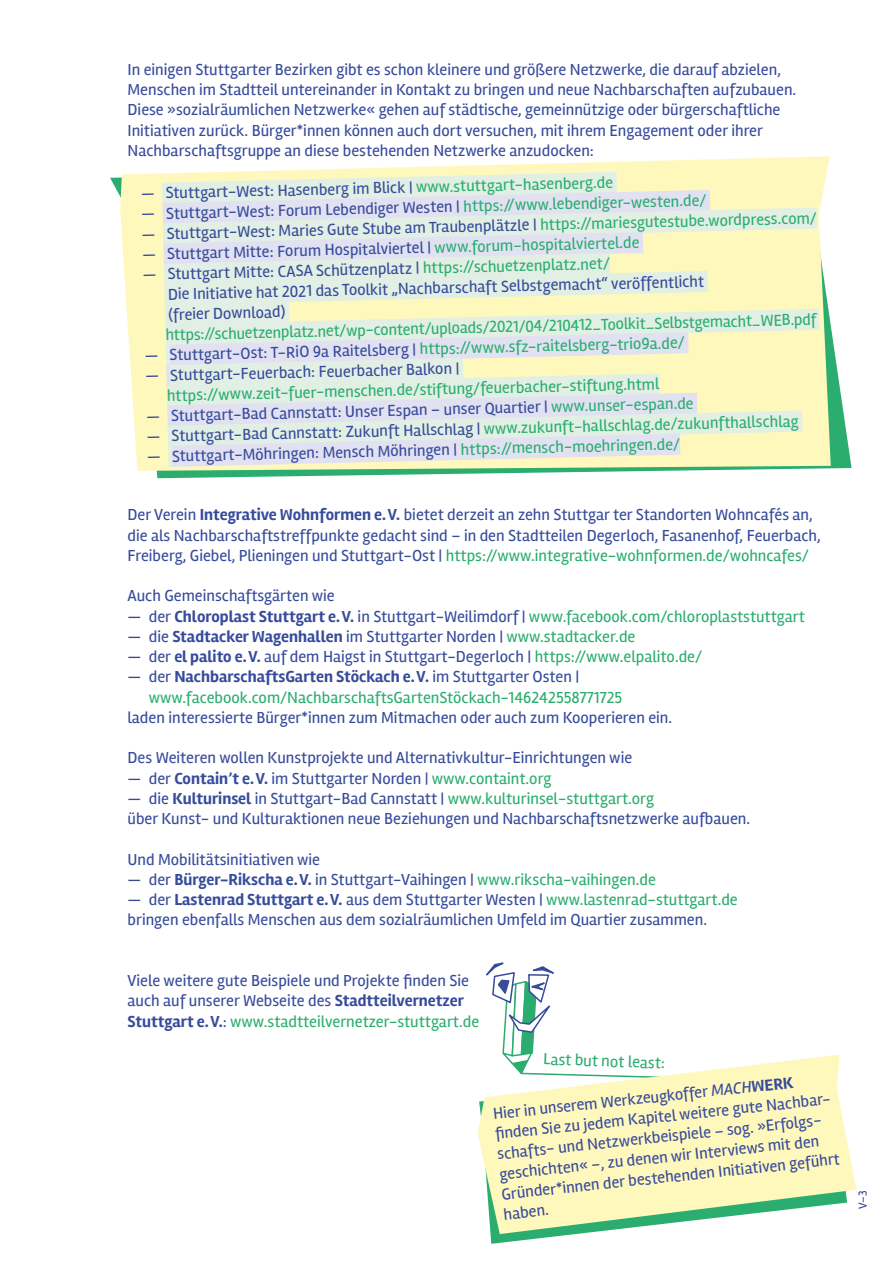
<style>
.page{position:relative;width:893px;height:1263px;background:#fff}
.page>*{position:absolute;margin:0;border:0;box-sizing:border-box;transform-origin:0 0}
.t1{font:16.5px/20.2px "Rambla";color:#364b9b}
.t2{font:16.5px/20.2px "Rambla";color:#2bad70}
.t3{font:12px "Rambla";color:#364b9b}
.s1{color:#2bad70}
.s2{color:#364b9b}
.s3{font-weight:700}
.s4{font-weight:700;color:#364b9b}
.s5{font-style:italic}
</style>
<div class="page">
<svg style="left:486px;top:962px;width:68px;height:92px"></svg>
<svg style="left:490px;top:1234px;width:86px;height:10px"></svg>
<svg style="left:478px;top:1054px;width:378px;height:180px;fill:#fff8bd"></svg>
<svg style="left:120px;top:156px;width:710px;height:315px"></svg>
<svg style="left:141px;top:161px;width:700px;height:317px;background:#e7edda"></svg>
<p class="t1" style="left:128px;top:59px;width:670px">In einigen Stuttgarter Bezirken gibt es schon kleinere und größere Netzwerke, die darauf abzielen, Menschen im Stadtteil untereinander in Kontakt zu bringen und neue Nachbarschaften aufzubauen.<br>Diese »sozialräumlichen Netzwerke« gehen auf städtische, gemeinnützige oder bürgerschaftliche Initiativen zurück. Bürger*innen können auch dort versuchen, mit ihrem Engagement oder ihrer Nachbarschaftsgruppe an diese bestehenden Netzwerke anzudocken:</p>
<p class="t1" style="left:141px;top:182px;width:474px;rotate:-1deg">— Stuttgart-West: Hasenberg im Blick | <span class="s1">www.stuttgart-hasenberg.de</span></p>
<p class="t1" style="left:141px;top:203px;width:567px;rotate:-1deg">— Stuttgart-West: Forum Lebendiger Westen | <span class="s1">https://www.lebendiger-westen</span><sup>.de/</sup></p>
<p class="t1" style="left:142px;top:223px;width:677px;rotate:-1deg">— Stuttgart-West: Maries Gute Stube am Traubenplätzle | <span class="s1">https://mariesgutestube.w</span><sup>ordpress.com/</sup></p>
<p class="t1" style="left:142px;top:243px;width:499px;rotate:-1deg">— Stuttgart Mitte: Forum Hospitalviertel | <span class="s1">www.forum-hospitalviertel.de</span></p>
<p class="t1" style="left:168px;top:263px;width:538px;line-height:19.2px;text-indent:-25px;rotate:-1deg">— Stuttgart Mitte: CASA Schützenplatz | <span class="s1">https://schuetzenplatz.net/<br></span>Die Initiative hat 2021 das Toolkit „Nachbarschaft Selbstgemacht“ veröffentlicht</p>
<p class="t1" style="left:168px;top:304px;width:118px;rotate:-1deg">(freier Download)</p>
<p class="t2" style="left:165px;top:322px;width:653px;rotate:-1deg">https://schuetzenplatz.net/wp-content/uploads/2021/04/210412_Toolkit_Selbstgemacht_WEB.pdf</p>
<p class="t2" style="left:145px;top:343px;width:542px;rotate:-1deg"><span class="s2">— Stuttgart-Ost: T-RiO 9a Raitelsberg |</span> https://www.sfz-raitelsberg-trio9a.de/</p>
<p class="t1" style="left:145px;top:365px;width:316px;rotate:-1deg">— Stuttgart-Feuerbach: Feuerbacher Balkon |</p>
<p class="t2" style="left:167px;top:384px;width:494px;rotate:-1deg">https://www.zeit-fuer-menschen.de/stiftung/feuerbacher-stiftung.html</p>
<p class="t1" style="left:146px;top:405px;width:549px;rotate:-1deg">— Stuttgart-Bad Cannstatt: Unser Espan – unser Quartier | <span class="s1">www.unser-espan.de</span></p>
<p class="t2" style="left:147px;top:423px;width:654px;rotate:-1deg"><span class="s2">— Stuttgart-Bad Cannstatt: Zukunft Hallschlag |</span> www.zukunft-hallschlag.de/zukunfthallschlag</p>
<p class="t1" style="left:147px;top:446px;width:535px;rotate:-1deg">— Stuttgart-Möhringen: Mensch Möhringen | <span class="s1">https://mensch-moehringen.de/</span></p>
<p class="t1" style="left:128px;top:505px;width:695px">Der Verein <span class="s3">Integrative Wohnformen e.V.</span> bietet derzeit an zehn Stuttgar ter Standorten Wohncafés an, die als Nachbarschaftstreffpunkte gedacht sind – in den Stadtteilen Degerloch, Fasanenhof, Feuerbach,<br>Freiberg, Giebel, Plieningen und Stuttgart-Ost | <span class="s1">https://www.integrative-wohnformen.de/wohncafes/</span></p>
<p class="t1" style="left:128px;top:586px;width:209px">Auch Gemeinschaftsgärten wie</p>
<p class="t2" style="left:128px;top:606px;width:679px"><span class="s2">— der</span> <span class="s4">Chloroplast Stuttgart e.V.</span> <span class="s2">in Stuttgart-Weilimdorf |</span> www.facebook.com/chloroplaststuttgart</p>
<p class="t1" style="left:128px;top:626px;width:509px">— die <span class="s3">Stadtacker Wagenhallen</span> im Stuttgarter Norden | <span class="s1">www.stadtacker.de</span></p>
<p class="t1" style="left:128px;top:646px;width:576px">— der <span class="s3">el palito e.V.</span> auf dem Haigst in Stuttgart-Degerloch | <span class="s1">https://www.elpalito.de/</span></p>
<p class="t2" style="left:149px;top:667px;width:475px;text-indent:-21px"><span class="s2">— der</span> <span class="s4">NachbarschaftsGarten Stöckach e.V.</span> <span class="s2">im Stuttgarter Osten | </span>www.facebook.com/NachbarschaftsGartenStöckach-146242558771725</p>
<p class="t1" style="left:128px;top:707px;width:546px">laden interessierte Bürger*innen zum Mitmachen oder auch zum Kooperieren ein.</p>
<p class="t1" style="left:128px;top:748px;width:506px">Des Weiteren wollen Kunstprojekte und Alternativkultur-Einrichtungen wie</p>
<p class="t1" style="left:128px;top:768px;width:425px">— der <span class="s3">Contain’t e.V.</span> im Stuttgarter Norden | <span class="s1">www.containt.org</span></p>
<p class="t1" style="left:128px;top:788px;width:624px">— die <span class="s3">Kulturinsel</span> in Stuttgart-Bad Cannstatt | <span class="s1">www.kulturinsel-stuttgart.org<br></span>über Kunst- und Kulturaktionen neue Beziehungen und Nachbarschaftsnetzwerke aufbauen.</p>
<p class="t1" style="left:128px;top:849px;width:194px">Und Mobilitätsinitiativen wie</p>
<p class="t1" style="left:128px;top:869px;width:530px">— der <span class="s3">Bürger-Rikscha e.V.</span> in Stuttgart-Vaihingen | <span class="s1">www.rikscha-vaihingen.de</span></p>
<p class="t1" style="left:128px;top:889px;width:612px">— der <span class="s3">Lastenrad Stuttgart e.V.</span> aus dem Stuttgarter Westen | <span class="s1">www.lastenrad-stuttgart.de </span>bringen ebenfalls Menschen aus dem sozialräumlichen Umfeld im Quartier zusammen.</p>
<p class="t1" style="left:128px;top:970px;width:353px">Viele weitere gute Beispiele und Projekte finden Sie auch auf unserer Webseite des <span class="s3">Stadtteilvernetzer<br>Stuttgart e.V.</span>: <span class="s1">www.stadtteilvernetzer-stuttgart.de</span></p>
<p class="t2" style="left:544px;top:1048px;width:123px;rotate:2deg">Last but not least:</p>
<p class="t1" style="left:492px;top:1103px;width:342px;rotate:-6deg">Hier in unserem Werkzeugkoffer <span class="s5">MACH</span><span class="s3">WERK<br></span>fi nden Sie zu jedem Kapitel weitere gute Nachbar&shy;schafts- und Netzwerkbeispiele – sog. »Erfolgs&shy;geschichten« –, zu denen wir Interviews mit den Gründer*innen der bestehenden Initiativen geführt haben.</p>
<p class="t3" style="left:855px;top:1209px;width:20px;rotate:-90deg">V–3</p>
</div>
